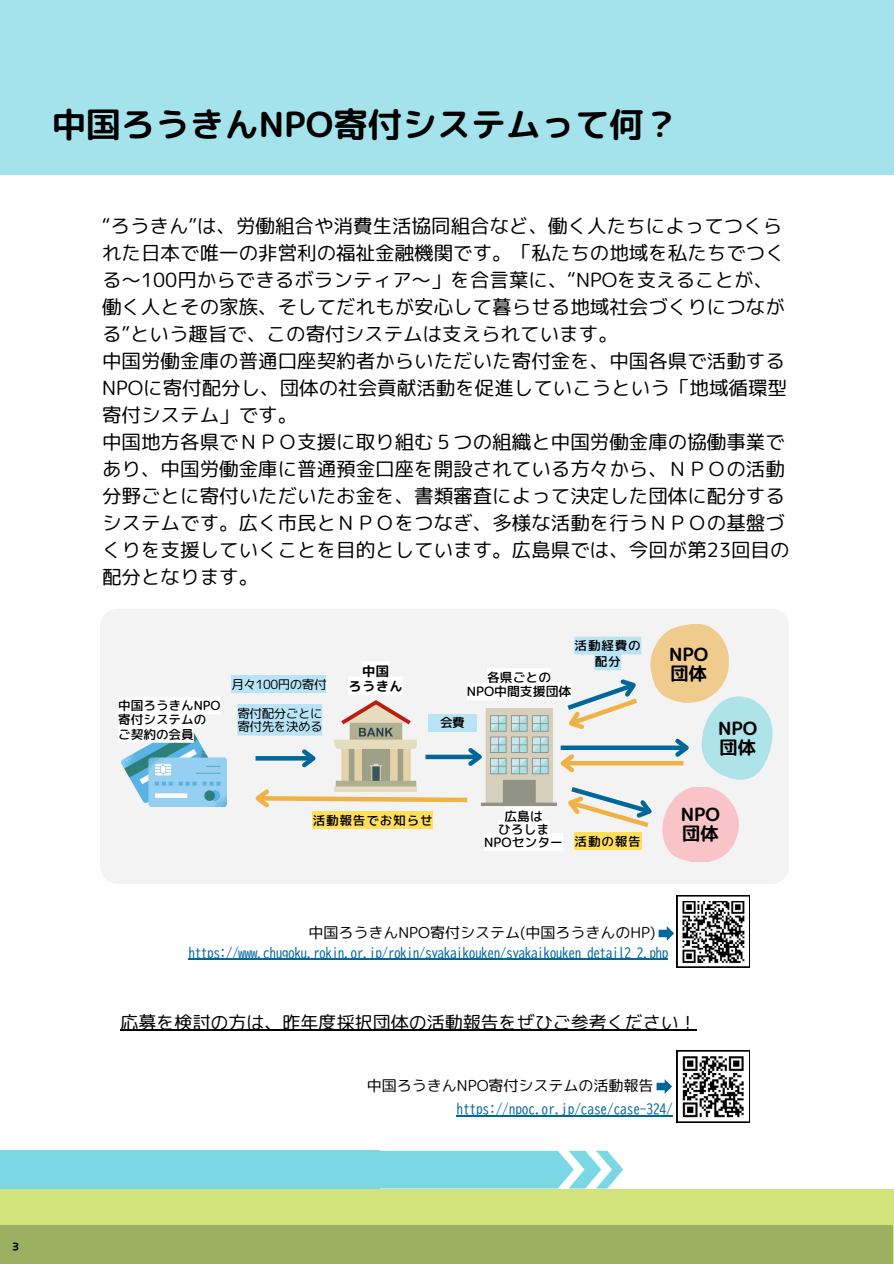
<style>
.page{position:relative;width:894px;height:1264px;background:#fff}
.page>*{position:absolute;margin:0;border:0;box-sizing:border-box;transform-origin:0 0}
.t1{font:34.5px "rounded mplus 1 p bold";color:#000}
.t2{font:19.5px/27px "rounded mplus 1 p regular";color:#000}
.t3{font:18.15px/18.9px "rounded mplus 1 p bold";color:#000}
.t4{font:18px "rounded mplus 1 p regular";color:#000}
.t5{font:15px "rounded mplus 1 p regular";color:#000}
.t6{font:13.5px "BIZUD Gothic";letter-spacing:-.04em;color:#00679a}
.t7{font:13.5px "BIZUD Gothic";letter-spacing:-.015em;color:#00679a}
.t8{font:13.5px "Canva Soft Candy JP";color:#000}
.t9{font:13.2px "rounded mplus 1 p bold";letter-spacing:.035em;color:#000}
.t10{font:12.9px "rounded mplus 1 p medium";color:#000}
.t11{font:12.6px "rounded mplus 1 p medium";color:#000}
.t12{font:12.6px/13.6px "rounded mplus 1 p regular";letter-spacing:-.04em;color:#000}
.t13{font:12.6px "rounded mplus 1 p medium";letter-spacing:.065em;color:#000}
</style>
<div class="page">
<div style="left:0;top:1188px;width:893px;height:75px;background:#d1e37a"></div>
<div style="left:0;top:1225px;width:892px;height:38px;background:#9bb061"></div>
<svg style="left:379px;top:1150px;width:244px;height:38px;background:#8cdce6"></svg>
<div style="left:0;top:1150px;width:379px;height:38px;background:#7ad7e3"></div>
<div style="left:0;top:0;width:893px;height:174px;background:#a4e3ec"></div>
<svg style="left:658px;top:895px;width:91px;height:72px"></svg>
<img style="left:679px;top:901px;width:68px;height:63px">
<hr style="left:188px;top:958px;width:480px;height:1px;background:#00679a">
<svg style="left:656px;top:1050px;width:93px;height:72px"></svg>
<hr style="left:456px;top:1115px;width:216px;height:1px;background:#00679a">
<hr style="left:120px;top:1029px;width:576px;height:1px;background:#000">
<div style="left:100px;top:609px;width:688px;height:274px;background:#f3f3f3"></div>
<img style="left:121px;top:724px;width:105px;height:83px">
<div style="left:231px;top:675px;width:95px;height:18px;background:#b9e4f6"></div>
<svg style="left:118px;top:696px;width:102px;height:46px"></svg>
<svg style="left:237px;top:624px;width:539px;height:237px"></svg>
<p class="t1" style="left:52px;top:100px;width:628px">中国ろうきんNPO寄付システムって何？</p>
<p class="t2" style="left:102px;top:212px;width:688px">“ろうきん”は、労働組合や消費生活協同組合など、働く人たちによってつくられた日本で唯一の非営利の福祉金融機関です。「私たちの地域を私たちでつくる～100円からできるボランティア～」を合言葉に、“NPOを支えることが、働く人とその家族、そしてだれもが安心して暮らせる地域社会づくりにつながる”という趣旨で、この寄付システムは支えられています。<br>中国労働金庫の普通口座契約者からいただいた寄付金を、中国各県で活動するNPOに寄付配分し、団体の社会貢献活動を促進していこうという「地域循環型寄付システム」です。<br>中国地方各県でＮＰＯ支援に取り組む５つの組織と中国労働金庫の協働事業であり、中国労働金庫に普通預金口座を開設されている方々から、ＮＰＯの活動分野ごとに寄付いただいたお金を、書類審査によって決定した団体に配分するシステムです。広く市民とＮＰＯをつなぎ、多様な活動を行うＮＰＯの基盤づくりを支援していくことを目的としています。広島県では、今回が第23回目の配分となります。</p>
<h2 class="t11" style="left:118px;top:696px;width:104px">中国ろうきんNPO</h2>
<p class="t11" style="left:118px;top:710px;width:90px">寄付システムの</p>
<p class="t11" style="left:118px;top:725px;width:77px">ご契約の会員</p>
<p class="t12" style="left:231px;top:677px;width:96px">月々100円の寄付</p>
<p class="t12" style="left:237px;top:706px;width:87px">寄付配分ごとに寄付先を決める</p>
<p class="t9" style="left:362px;top:661px;width:28px">中国</p>
<p class="t9" style="left:348px;top:676px;width:56px">ろうきん</p>
<p class="t11" style="left:574px;top:636px;width:68px">活動経費の</p>
<p class="t11" style="left:594px;top:652px;width:27px">配分</p>
<p class="t10" style="left:487px;top:668px;width:66px">各県ごとの</p>
<p class="t10" style="left:466px;top:682px;width:106px">NPO中間支援団体</p>
<p class="t11" style="left:440px;top:713px;width:26px">会費</p>
<p class="t13" style="left:312px;top:811px;width:121px">活動報告でお知らせ</p>
<p class="t10" style="left:504px;top:807px;width:40px">広島は</p>
<p class="t10" style="left:498px;top:820px;width:53px">ひろしま</p>
<p class="t10" style="left:484px;top:833px;width:80px">NPOセンター</p>
<p class="t11" style="left:574px;top:832px;width:68px">活動の報告</p>
<p class="t3" style="left:669px;top:645px;width:41px">NPO団体</p>
<h2 class="t3" style="left:718px;top:718px;width:41px">NPO団体</h2>
<p class="t3" style="left:680px;top:805px;width:41px">NPO団体</p>
<h1 class="t5" style="left:308px;top:921px;width:348px">中国ろうきんNPO寄付システム(中国ろうきんのHP)</h1>
<h3 class="t6" style="left:188px;top:945px;width:481px">https://www.chugoku.rokin.or.jp/rokin/syakaikouken/syakaikouken_detail2_2.php</h3>
<p class="t4" style="left:120px;top:1009px;width:578px">応募を検討の方は、昨年度採択団体の活動報告をぜひご参考ください！</p>
<p class="t5" style="left:367px;top:1074px;width:288px">中国ろうきんNPO寄付システムの活動報告</p>
<p class="t7" style="left:456px;top:1102px;width:218px">https://npoc.or.jp/case/case-324/</p>
<p class="t8" style="left:10px;top:1239px;width:14px">３</p>
</div>
